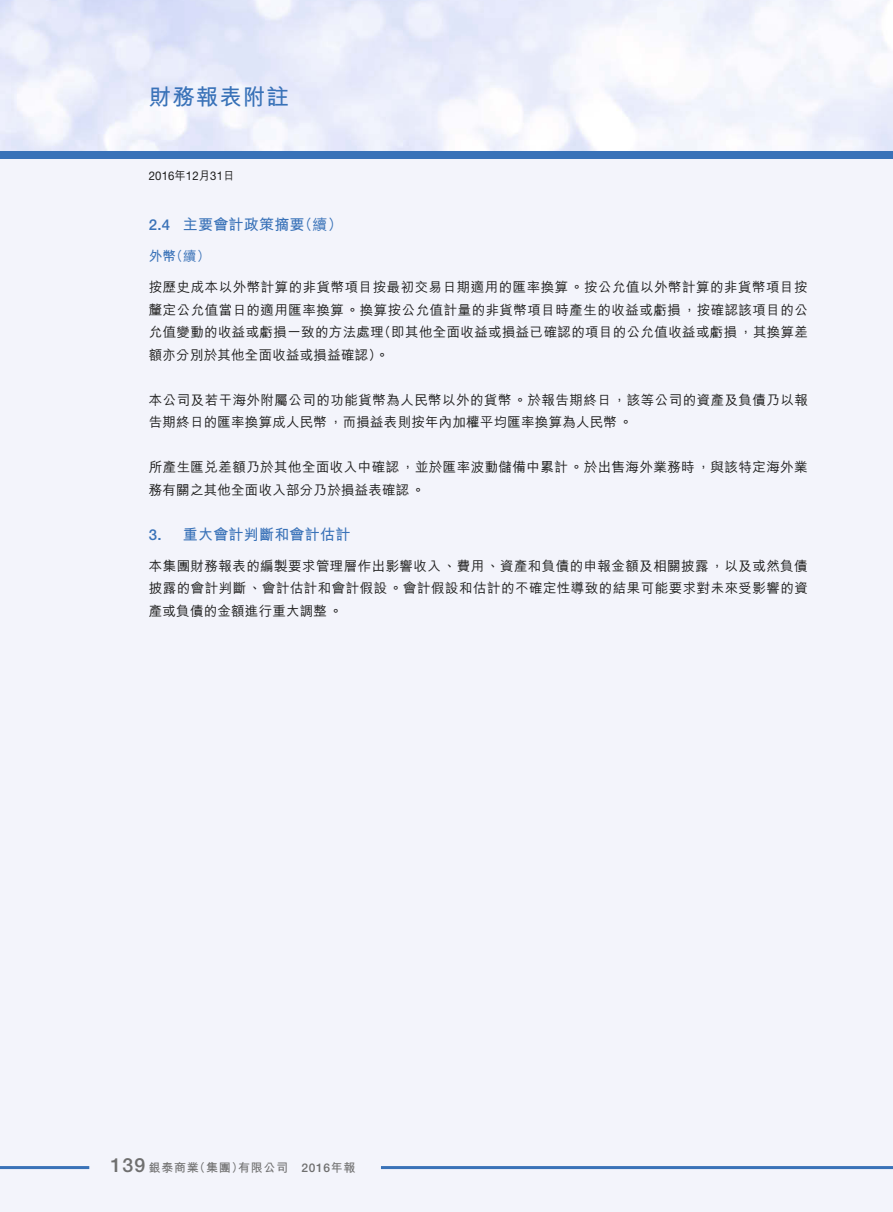
<style>
.page{position:relative;width:893px;height:1212px;background:#f3f4fb}
.page>*{position:absolute;margin:0;border:0;box-sizing:border-box;transform-origin:0 0}
.t1{font:700 22.5px "M Hei HK";letter-spacing:.045em;color:#3972b8}
.t2{font:500 19.5px "Helvetica Neue LT Std";color:#6f6f6f}
.t3{font:700 15px "M Hei HK";letter-spacing:.015em;color:#3972b8}
.t4{font:500 15px "Helvetica Neue LT Std";color:#3972b8}
.t5{font:500 15px "M Hei HK";color:#3972b8}
.t6{font:500 13.5px/22.5px "M Hei HK";letter-spacing:.03em;color:#1c1c1b}
.t7{font:500 13.5px "M Hei HK";color:#3972b8}
.t8{font:700 13.5px "M Hei HK";color:#3972b8}
.t9{font:700 12px "M Hei HK";letter-spacing:.055em;color:#6f6f6f}
.t10{font:12px "Helvetica Neue LT Std";letter-spacing:.005em;color:#1c1c1b;scale:.95 1}
.t11{font:500 12px "Helvetica Neue LT Std";color:#6f6f6f}
.s1{font-family:"M Hei HK";font-weight:500}
.s2{font-family:"M Hei HK";font-weight:700}
</style>
<div class="page">
<img style="left:0;top:0;width:893px;height:151px">
<div style="left:0;top:151px;width:893px;height:8px;background:#3972b8"></div>
<hr style="left:0;top:1166px;width:89px;height:3px;background:#3972b8">
<hr style="left:381px;top:1166px;width:512px;height:3px;background:#3972b8">
<h1 class="t1" style="left:149px;top:81px;width:142px">財務報表附註</h1>
<p class="t10" style="left:149px;top:169px;width:92px">2016<span class="s1">年</span>12<span class="s1">月</span>31<span class="s1">日</span></p>
<p class="t4" style="left:149px;top:216px;width:23px">2.4</p>
<p class="t3" style="left:183px;top:214px;width:123px">主要會計政策摘要</p>
<p class="t5" style="left:297px;top:214px;width:47px">（續(</p>
<p class="t8" style="left:149px;top:246px;width:29px">外幣</p>
<p class="t6" style="left:149px;top:275px;width:661px;text-align:right">按歷史成本以外幣計算的非貨幣項目按最初交易日期適用的匯率換算。按公允值以外幣計算的非貨幣項目按釐定公允值當日的適用匯率換算。換算按公允值計量的非貨幣項目時產生的收益或虧損，按確認該項目的公（即其他全面收益或損益已確認的項目的公允值收益或虧損，其換算差</p>
<p class="t7" style="left:170px;top:246px;width:42px">（續(</p>
<p class="t6" style="left:149px;top:320px;width:242px">允值變動的收益或虧損一致的方法處理額亦分別於其他全面收益或損益確認。(</p>
<p class="t6" style="left:149px;top:388px;width:661px">本公司及若干海外附屬公司的功能貨幣為人民幣以外的貨幣。於報告期終日，該等公司的資產及負債乃以報告期終日的匯率換算成人民幣，而損益表則按年內加權平均匯率換算為人民幣。</p>
<p class="t6" style="left:149px;top:455px;width:660px">所產生匯兌差額乃於其他全面收入中確認，並於匯率波動儲備中累計。於出售海外業務時，與該特定海外業務有關之其他全面收入部分乃於損益表確認。</p>
<p class="t3" style="left:183px;top:523px;width:169px">重大會計判斷和會計估計</p>
<p class="t4" style="left:149px;top:525px;width:14px">3.</p>
<p class="t6" style="left:149px;top:554px;width:661px;text-align:justify">本集團財務報表的編製要求管理層作出影響收入、費用、資產和負債的申報金額及相關披露，以及或然負債披露的會計判斷、會計估計和會計假設。會計假設和估計的不確定性導致的結果可能要求對未來受影響的資產或負債的金額進行重大調整。</p>
<h2 class="t2" style="left:111px;top:1153px;width:36px">139</h2>
<p class="t9" style="left:194px;top:1159px;width:52px">（集團）</p>
<p class="t9" style="left:149px;top:1159px;width:52px">銀泰商業</p>
<p class="t9" style="left:238px;top:1159px;width:52px">有限公司</p>
<p class="t11" style="left:302px;top:1160px;width:56px">2016<span class="s2">年報</span></p>
</div>
